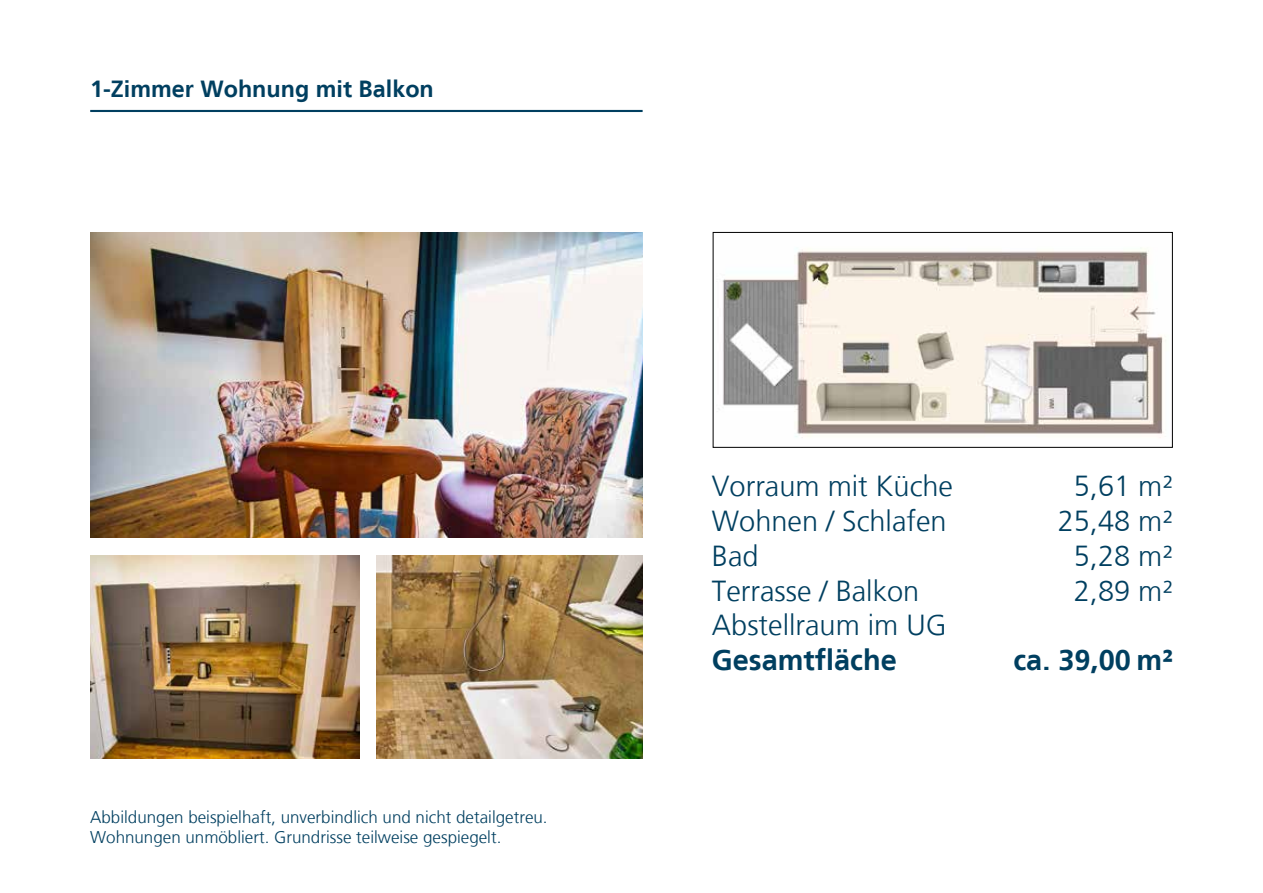
<style>
.page{position:relative;width:1263px;height:893px;background:#fff}
.page>*{position:absolute;margin:0;border:0;box-sizing:border-box;transform-origin:0 0}
.t1{font:300 28.95px/34.7px "Frutiger LT";color:#003f60}
.t2{font:700 28.95px "Frutiger LT";color:#003f60}
.t3{font:700 23.4px "Frutiger LT";color:#003f60}
.t4{font:300 16.95px/20.4px "Frutiger LT";color:#003f60}
</style>
<div class="page">
<hr style="left:90px;top:110px;width:553px;height:2px;background:#003f60">
<img style="left:90px;top:232px;width:553px;height:306px">
<img style="left:377px;top:555px;width:266px;height:204px">
<img style="left:90px;top:555px;width:270px;height:204px">
<img style="left:718px;top:248px;width:448px;height:190px">
<div style="left:713px;top:232px;width:460px;height:216px;border:1px solid #000"></div>
<h2 class="t3" style="left:90px;top:75px;width:345px">1-Zimmer Wohnung mit Balkon</h2>
<p class="t4" style="left:90px;top:807px;width:459px">Abbildungen beispielhaft, unverbindlich und nicht detailgetreu.<br>Wohnungen unmöbliert. Grundrisse teilweise gespiegelt.</p>
<h1 class="t1" style="left:712px;top:469px;width:243px">Vorraum mit Küche<br>Wohnen / Schlafen<br>Bad<br>Terrasse / Balkon<br>Abstellraum im UG</h1>
<h1 class="t2" style="left:712px;top:643px;width:186px">Gesamtfläche</h1>
<h1 class="t1" style="left:1058px;top:469px;width:116px;text-align:center">5,61 m²<br>25,48 m²<br>5,28 m²<br>2,89 m²</h1>
<h1 class="t2" style="left:1013px;top:643px;width:161px">ca. 39,00 m²</h1>
</div>
